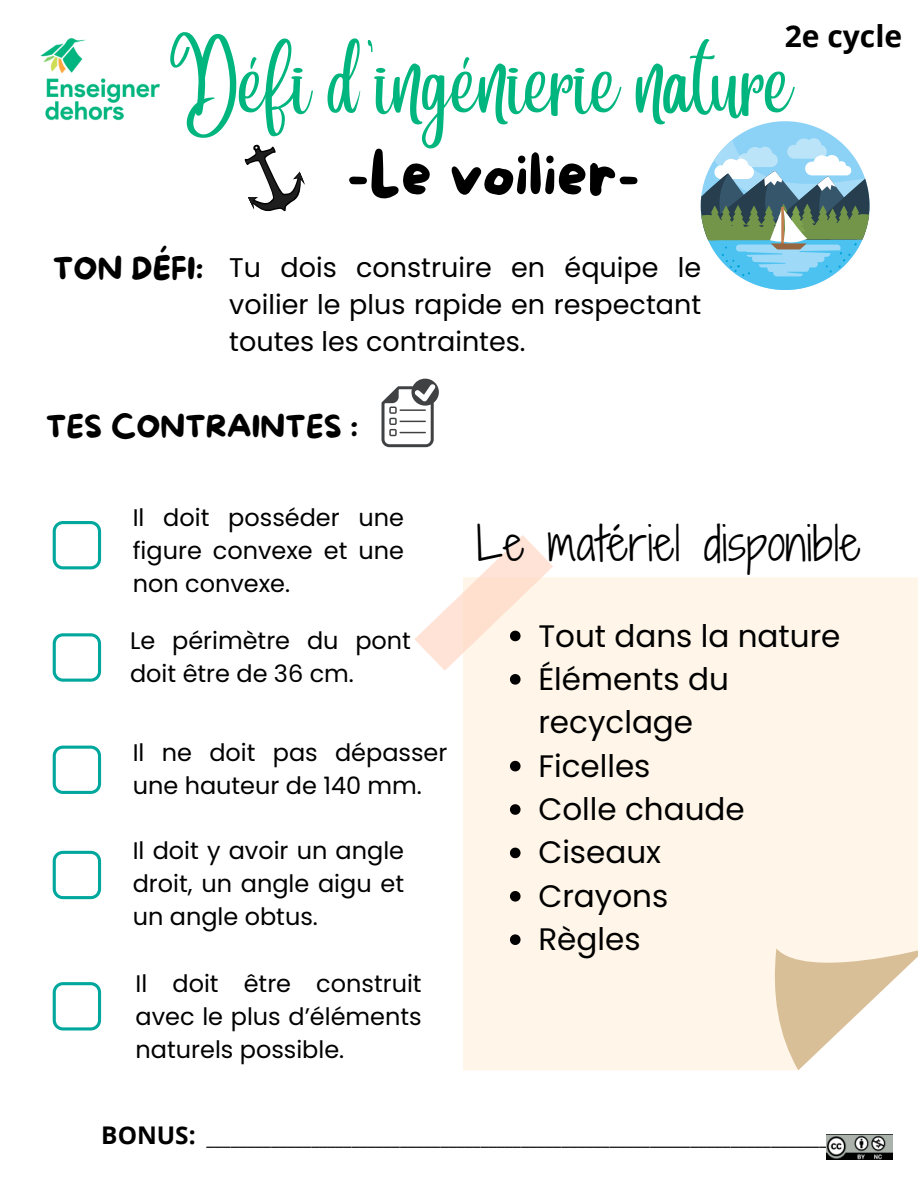
<style>
.page{position:relative;width:918px;height:1188px;background:#fff}
.page>*{position:absolute;margin:0;border:0;box-sizing:border-box;transform-origin:0 0}
.t1{font:70.5px "Angelina";color:#00b57e}
.t2{font:60.6px "More Sugar";color:#000}
.t3{font:45.15px "Shadows Into Light Two";letter-spacing:.01em;color:#000}
.t4{font:31.05px/43.3px "Poppins";color:#000}
.t5{font:31.05px "More Sugar";color:#000}
.t6{font:700 30px "Open Sans";color:#000}
.t7{font:27px/37.2px "Poppins";color:#000;text-align:justify}
.t8{font:24px/32.8px "Poppins";color:#000;text-align:justify}
.t9{font:18px "Open Sans";color:#000}
.s1{font-weight:700;font-size:24.45px}
</style>
<div class="page">
<div style="left:463px;top:577px;width:455px;height:493px;background:#fff6e9"></div>
<svg style="left:772px;top:949px;width:146px;height:121px"></svg>
<svg style="left:382px;top:379px;width:57px;height:68px"></svg>
<svg style="left:53px;top:521px;width:48px;height:48px"></svg>
<svg style="left:53px;top:633px;width:48px;height:49px"></svg>
<svg style="left:53px;top:746px;width:48px;height:48px"></svg>
<svg style="left:53px;top:982px;width:48px;height:48px"></svg>
<svg style="left:701px;top:121px;width:168px;height:169px"></svg>
<svg style="left:244px;top:144px;width:61px;height:68px"></svg>
<img style="left:40px;top:38px;width:120px;height:83px">
<svg style="left:53px;top:851px;width:48px;height:48px"></svg>
<svg style="left:414px;top:535px;width:139px;height:150px"></svg>
<svg style="left:510px;top:761px;width:11px;height:10px"></svg>
<svg style="left:510px;top:804px;width:11px;height:11px"></svg>
<svg style="left:510px;top:848px;width:11px;height:10px"></svg>
<svg style="left:510px;top:891px;width:11px;height:11px"></svg>
<svg style="left:510px;top:934px;width:11px;height:11px"></svg>
<img style="left:826px;top:1135px;width:67px;height:24px">
<p class="t6" style="left:785px;top:15px;width:119px">2e cycle</p>
<h1 class="t1" style="left:168px;top:70px;width:627px">Défi d'ingénierie nature</h1>
<h2 class="t2" style="left:347px;top:127px;width:294px">-Le voilier-</h2>
<p class="t5" style="left:53px;top:244px;width:152px">TON DÉFI:</p>
<p class="t7" style="left:229px;top:249px;width:473px">Tu dois construire en équipe le voilier le plus rapide en respectant toutes les contraintes.</p>
<p class="t5" style="left:46px;top:402px;width:314px">TES CONTRAINTES :</p>
<p class="t8" style="left:133px;top:501px;width:273px">Il doit posséder une figure convexe et une non convexe.</p>
<p class="t8" style="left:130px;top:624px;width:282px">Le périmètre du pont doit être de 36 cm.</p>
<p class="t8" style="left:133px;top:737px;width:316px">Il ne doit pas dépasser une hauteur de 140 mm.</p>
<p class="t8" style="left:133px;top:835px;width:273px">Il doit y avoir un angle droit, un angle aigu et un angle obtus.</p>
<p class="t8" style="left:136px;top:967px;width:288px">Il doit être construit avec le plus d’éléments naturels possible.</p>
<h3 class="t3" style="left:476px;top:511px;width:386px">Le matériel disponible</h3>
<p class="t4" style="left:538px;top:614px;width:304px">Tout dans la nature<br>Éléments du recyclage<br>Ficelles<br>Colle chaude<br>Ciseaux<br>Crayons<br>Règles</p>
<p class="t9" style="left:101px;top:1126px;width:752px"><span class="s1">BONUS:</span> ________________________________________________________________________________</p>
</div>
